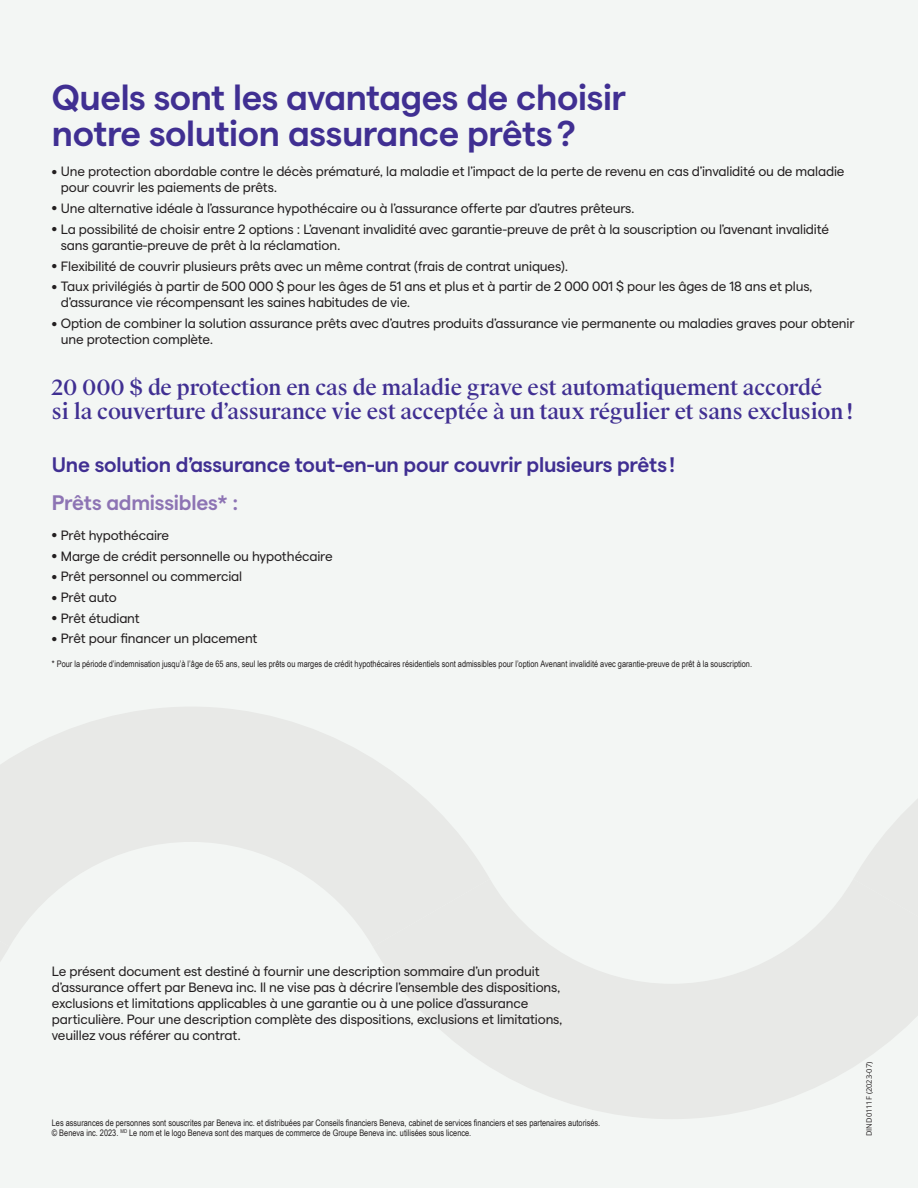
<style>
.page{position:relative;width:918px;height:1188px;background:#f3f6f4}
.page>*{position:absolute;margin:0;border:0;box-sizing:border-box;transform-origin:0 0}
.H1_-_24_24_SA0p9{font:700 36px/36px "Matter Beneva Semi";letter-spacing:-.01em;color:#402f92}
.Exergue_-_14_16_SA1p{font:500 21px/24px "Suisse Works";letter-spacing:-.01em;color:#402f92}
.H2_-_14_15_SA0p9{font:700 21px "Matter Beneva Semi";letter-spacing:-.01em;color:#402f92}
.H2_-_14_15_SA0p9-2{font:700 21px "Matter Beneva Semi";letter-spacing:-.01em;color:#8d74b4}
.txt_courant_-_SA0p9{font:13.5px/16.2px "Matter Beneva Regular";letter-spacing:-.01em;color:#231f20}
.t1{font:9px "Arial Narrow";color:#231f20}
.t2{font:7.5px "Open Sans";color:#231f20}
.s1{font-size:10.8px}
</style>
<div class="page">
<svg style="left:854px;top:799px;width:64px;height:80px"></svg>
<svg style="left:0;top:947px;width:9px;height:14px"></svg>
<svg style="left:374px;top:879px;width:544px;height:240px;fill:#e8e9e7"></svg>
<svg style="left:0;top:707px;width:490px;height:240px;fill:#e8e9e7"></svg>
<p class="H1_-_24_24_SA0p9" style="left:52px;top:76px;width:576px">Quels sont les avantages de choisir notre solution assurance prêts?</p>
<p class="txt_courant_-_SA0p9" style="left:61px;top:162px;width:785px;text-indent:-9px"><span class="s1">•</span> Une protection abordable contre le décès prématuré, la maladie et l’impact de la perte de revenu en cas d’invalidité ou de maladie pour couvrir les paiements de prêts.</p>
<p class="txt_courant_-_SA0p9" style="left:52px;top:199px;width:584px"><span class="s1">•</span> Une alternative idéale à l’assurance hypothécaire ou à l’assurance offerte par d’autres prêteurs.</p>
<p class="txt_courant_-_SA0p9" style="left:61px;top:220px;width:770px;text-indent:-9px"><span class="s1">•</span> La possibilité de choisir entre 2 options : L’avenant invalidité avec garantie-preuve de prêt à la souscription ou l’avenant invalidité sans garantie-preuve de prêt à la réclamation.</p>
<p class="txt_courant_-_SA0p9" style="left:52px;top:257px;width:518px"><span class="s1">•</span> Flexibilité de couvrir plusieurs prêts avec un même contrat (frais de contrat uniques).</p>
<p class="txt_courant_-_SA0p9" style="left:61px;top:277px;width:753px;text-indent:-9px"><span class="s1">•</span> Taux privilégiés à partir de 500 000 $ pour les âges de 51 ans et plus et à partir de 2 000 001 $ pour les âges de 18 ans et plus, d’assurance vie récompensant les saines habitudes de vie.</p>
<p class="txt_courant_-_SA0p9" style="left:61px;top:314px;width:795px;text-indent:-9px"><span class="s1">•</span> Option de combiner la solution assurance prêts avec d’autres produits d’assurance vie permanente ou maladies graves pour obtenir une protection complète.</p>
<p class="Exergue_-_14_16_SA1p" style="left:52px;top:376px;width:804px">20 000 $ de protection en cas de maladie grave est automatiquement accordé<br>si la couverture d’assurance vie est acceptée à un taux régulier et sans exclusion!</p>
<p class="H2_-_14_15_SA0p9" style="left:52px;top:449px;width:625px">Une solution d’assurance tout-en-un pour couvrir plusieurs prêts!</p>
<p class="H2_-_14_15_SA0p9-2" style="left:52px;top:487px;width:188px">Prêts admissibles* :</p>
<p class="txt_courant_-_SA0p9" style="left:52px;top:526px;width:119px"><span class="s1">•</span> Prêt hypothécaire</p>
<p class="txt_courant_-_SA0p9" style="left:52px;top:547px;width:282px"><span class="s1">•</span> Marge de crédit personnelle ou hypothécaire</p>
<p class="txt_courant_-_SA0p9" style="left:52px;top:567px;width:192px"><span class="s1">•</span> Prêt personnel ou commercial</p>
<p class="txt_courant_-_SA0p9" style="left:52px;top:588px;width:67px"><span class="s1">•</span> Prêt auto</p>
<p class="txt_courant_-_SA0p9" style="left:52px;top:609px;width:89px"><span class="s1">•</span> Prêt étudiant</p>
<p class="txt_courant_-_SA0p9" style="left:52px;top:629px;width:207px"><span class="s1">•</span> Prêt pour financer un placement</p>
<p class="t1" style="left:52px;top:658px;width:702px">* Pour la période d’indemnisation jusqu’à l’âge de 65 ans, seul les prêts ou marges de crédit hypothécaires résidentiels sont admissibles pour l’option Avenant invalidité avec garantie-preuve de prêt à la souscription.</p>
<p class="txt_courant_-_SA0p9" style="left:52px;top:962px;width:512px">Le présent document est destiné à fournir une description sommaire d’un produit d’assurance offert par Beneva inc. Il ne vise pas à décrire l’ensemble des dispositions, exclusions et limitations applicables à une garantie ou à une police d’assurance particulière. Pour une description complète des dispositions, exclusions et limitations, veuillez vous référer au contrat.</p>
<p class="t1" style="left:52px;top:1116px;width:550px">Les assurances de personnes sont souscrites par Beneva inc. et distribuées par Conseils financiers Beneva, cabinet de services financiers et ses partenaires autorisés.</p>
<p class="t1" style="left:52px;top:1126px;width:421px">© Beneva inc. 2023. <sup>MD</sup> Le nom et le logo Beneva sont des marques de commerce de Groupe Beneva inc. utilisées sous licence.</p>
<p class="t2" style="left:864px;top:1136px;width:76px;rotate:-90deg">DIND0111F (2023-07)</p>
</div>
